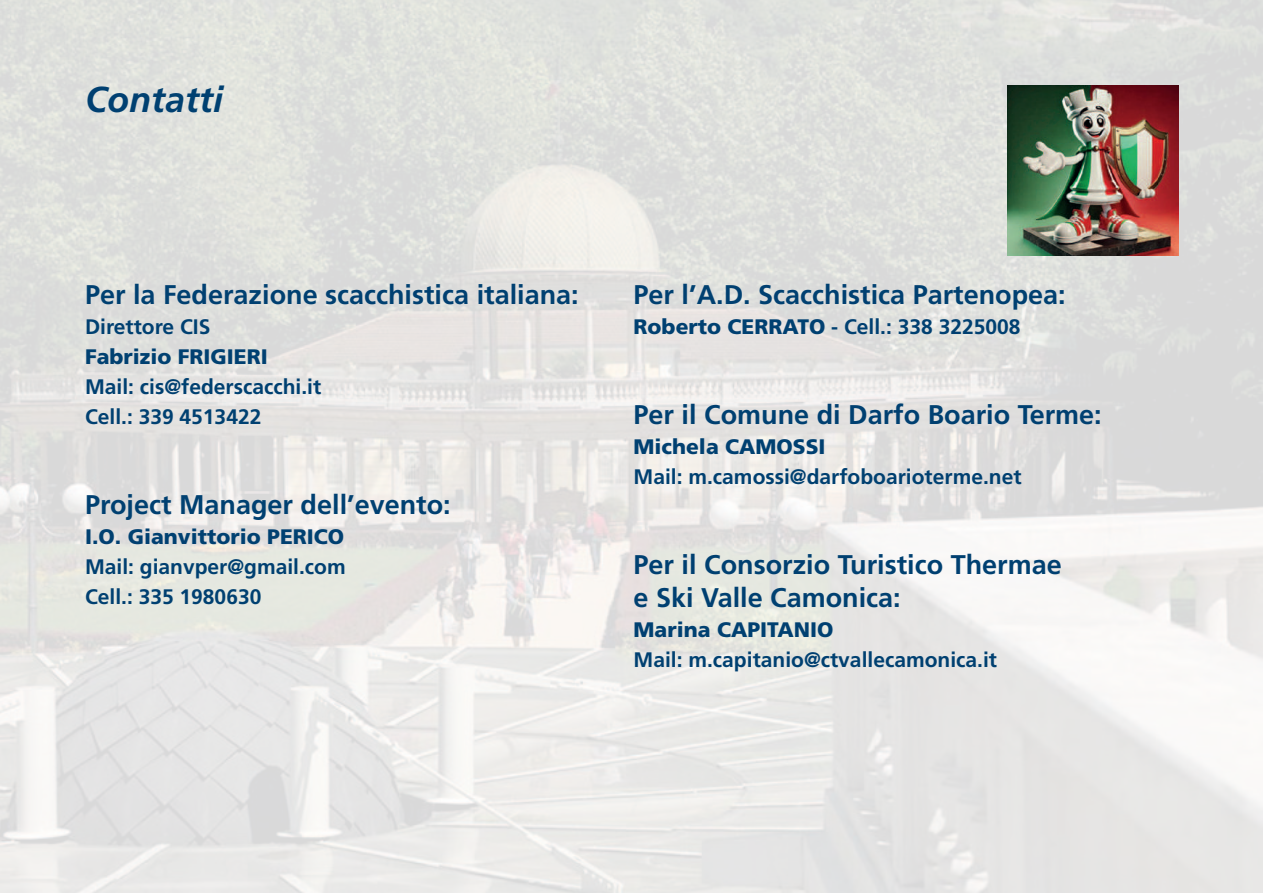
<style>
.page{position:relative;width:1263px;height:893px;background:#fff}
.page>*{position:absolute;margin:0;border:0;box-sizing:border-box;transform-origin:0 0}
.t1{font:italic 700 36px "Frutiger LT Std";color:#004071}
.t2{font:700 27px/33px "Frutiger LT Std";color:#004071}
.t3{font:700 21px/30px "Frutiger LT Std";color:#004071}
.t4{font:900 21px "Frutiger LT Std";color:#004071}
.s1{font-weight:900}
</style>
<div class="page">
<img style="left:0;top:0;width:1263px;height:893px">
<img style="left:1008px;top:85px;width:170px;height:170px">
<h1 class="t1" style="left:85px;top:85px;width:140px">Contatti</h1>
<p class="t2" style="left:85px;top:280px;width:495px">Per la Federazione scacchistica italiana:</p>
<p class="t3" style="left:85px;top:313px;width:127px">Direttore CIS</p>
<p class="t4" style="left:85px;top:348px;width:184px">Fabrizio FRIGIERI</p>
<p class="t3" style="left:85px;top:373px;width:238px">Mail: cis@federscacchi.it<br>Cell.: 339 4513422</p>
<p class="t2" style="left:85px;top:490px;width:367px">Project Manager dell’evento:</p>
<p class="t4" style="left:85px;top:528px;width:261px">I.O. Gianvittorio PERICO</p>
<p class="t3" style="left:85px;top:553px;width:262px">Mail: gianvper@gmail.com<br>Cell.: 335 1980630</p>
<p class="t2" style="left:634px;top:280px;width:434px">Per l’A.D. Scacchistica Partenopea:</p>
<p class="t3" style="left:634px;top:313px;width:388px"><span class="s1">Roberto CERRATO</span> - Cell.: 338 3225008</p>
<p class="t2" style="left:634px;top:400px;width:470px">Per il Comune di Darfo Boario Terme:</p>
<p class="t4" style="left:634px;top:438px;width:193px">Michela CAMOSSI</p>
<p class="t3" style="left:634px;top:463px;width:389px">Mail: m.camossi@darfoboarioterme.net</p>
<p class="t2" style="left:634px;top:550px;width:430px">Per il Consorzio Turistico Thermae e Ski Valle Camonica:</p>
<p class="t4" style="left:634px;top:621px;width:201px">Marina CAPITANIO</p>
<p class="t3" style="left:634px;top:646px;width:365px">Mail: m.capitanio@ctvallecamonica.it</p>
</div>
